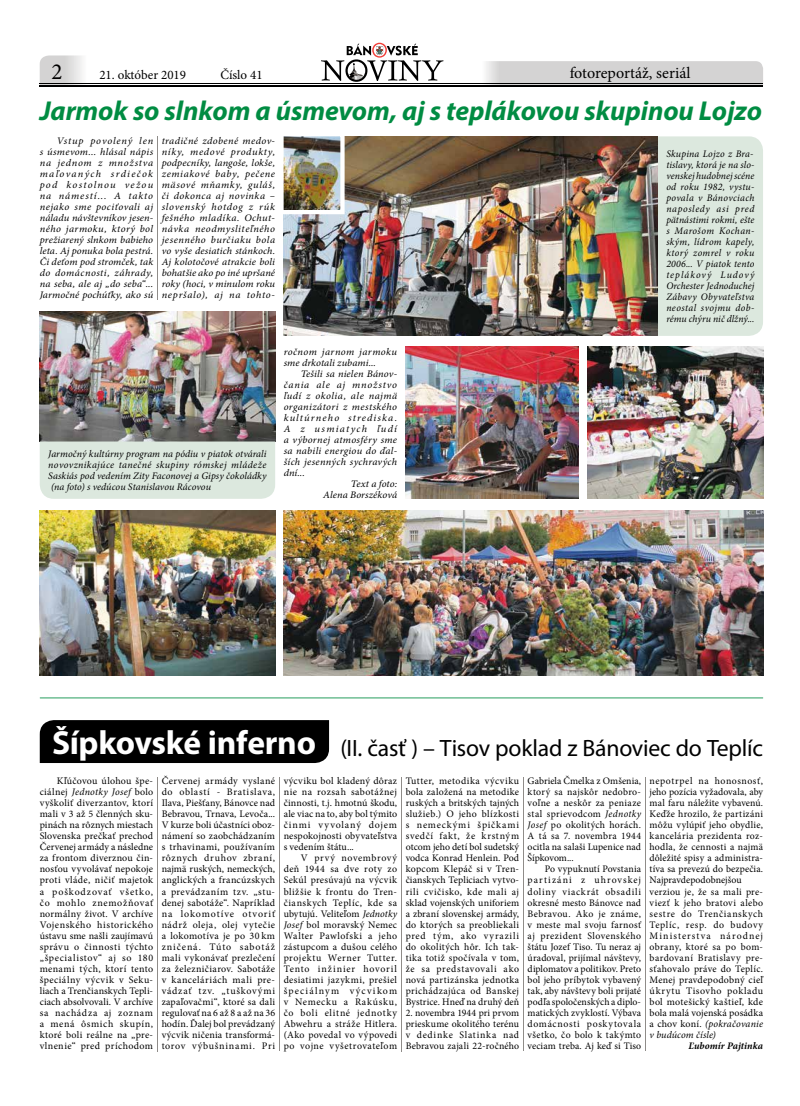
<style>
.page{position:relative;width:800px;height:1106px;background:#fff}
.page>*{position:absolute;margin:0;border:0;box-sizing:border-box;transform-origin:0 0}
.t1{font:700 33.5px "Myriad Pro";letter-spacing:-.01em;color:#fff}
.t2{font:italic 700 27.4px "Myriad Pro";letter-spacing:-.005em;color:#008c42}
.t3{font:23.7px "Myriad Pro";letter-spacing:-.01em;color:#000}
.t4{font:23px "Minion Pro";color:#000}
.t5{font:16px "Minion Pro";color:#000}
.t6{font:13px "Minion Pro";color:#000}
.t7{font:10px/11px "Minion Pro";letter-spacing:.03em;color:#000;text-align:justify}
.t8{font:italic 10px/11px "Minion Pro";letter-spacing:.02em;color:#000;text-align:justify;scale:1.04 1}
.t9{font:italic 10px/11px "Minion Pro";letter-spacing:.02em;color:#000;text-align:justify}
.t10{font:italic 10px "Minion Pro";letter-spacing:.045em;color:#000;scale:1.04 1}
.t11{font:italic 10px "Minion Pro";letter-spacing:.105em;color:#000;scale:1.04 1}
.t12{font:italic 10px "Minion Pro";letter-spacing:.075em;color:#000;scale:1.04 1}
.t13{font:italic 700 10px "Minion Pro";letter-spacing:.01em;color:#000}
.t14{font:italic 10px "Minion Pro";letter-spacing:.125em;color:#000;scale:1.04 1}
.t15{font:italic 10px "Minion Pro";color:#000;scale:1.04 1}
.s1{font-style:italic}
</style>
<div class="page">
<svg style="left:40px;top:55px;width:46px;height:29px"></svg>
<svg style="left:481px;top:61px;width:282px;height:23px;background:#cccbcb"></svg>
<svg style="left:321px;top:43px;width:122px;height:39px"></svg>
<hr style="left:40px;top:84px;width:723px;height:1px;background:#000">
<hr style="left:40px;top:85px;width:723px;height:2px;background:#000">
<hr style="left:40px;top:697px;width:723px;height:1px;background:#008c42">
<div style="left:40px;top:720px;width:289px;height:43px;background:#000"></div>
<div style="left:657px;top:136px;width:105px;height:200px;background:#dce8de"></div>
<hr style="left:157px;top:777px;width:1px;height:274px;background:#8f8c89">
<hr style="left:279px;top:777px;width:1px;height:76px;background:#8f8c89">
<hr style="left:279px;top:853px;width:1px;height:198px;background:#8f8c89">
<hr style="left:401px;top:777px;width:1px;height:274px;background:#8f8c89">
<hr style="left:523px;top:777px;width:1px;height:87px;background:#8f8c89">
<hr style="left:523px;top:864px;width:1px;height:187px;background:#8f8c89">
<hr style="left:645px;top:777px;width:1px;height:263px;background:#8f8c89">
<hr style="left:157px;top:136px;width:1px;height:164px;background:#8f8c89">
<img style="left:283px;top:136px;width:374px;height:200px">
<img style="left:587px;top:347px;width:176px;height:152px">
<img style="left:40px;top:510px;width:235px;height:165px">
<img style="left:283px;top:510px;width:480px;height:165px">
<img style="left:405px;top:347px;width:173px;height:152px">
<img style="left:283px;top:136px;width:61px;height:78px">
<img style="left:40px;top:311px;width:236px;height:188px">
<h3 class="t4" style="left:52px;top:57px;width:13px">2</h3>
<h3 class="t6" style="left:99px;top:66px;width:88px">21. október 2019</h3>
<h3 class="t6" style="left:220px;top:66px;width:44px">Číslo 41</h3>
<h3 class="t5" style="left:569px;top:62px;width:122px">fotoreportáž, seriál</h3>
<h2 class="t2" style="left:40px;top:93px;width:723px">Jarmok so slnkom a úsmevom, aj s teplákovou skupinou Lojzo</h2>
<p class="t8" style="left:40px;top:135px;width:111px;text-indent:17px">Vstup povolený len s úsmevom... hlásal nápis na jednom z množstva maľovaných srdiečok pod kostolnou vežou na námestí... A takto nejako sme pociťovali aj náladu návštevníkov jesen&shy;ného jarmoku, ktorý bol prežiarený slnkom babieho leta. Aj ponuka bola pestrá.<br>Či deťom pod stromček, tak do domácnosti, záhrady, na seba, ale aj „do seba“...<br>Jarmočné pochúťky, ako sú</p>
<p class="t8" style="left:162px;top:135px;width:110px">tradičné zdobené medov&shy;níky, medové produkty, podpecníky, langoše, lokše, zemiakové baby, pečene mäsové mňamky, guláš, či dokonca aj novinka – slovenský hotdog z rúk fešného mladíka. Ochut&shy;návka neodmysliteľného jesenného burčiaku bola vo vyše desiatich stánkoch.<br>Aj kolotočové atrakcie boli bohatšie ako po iné upršané roky (hoci, v minulom roku nepršalo), aj na tohto-</p>
<p class="t9" style="left:666px;top:148px;width:90px">Skupina Lojzo z Bra&shy;tislavy, ktorá je na slo&shy;venskej hudobnej scéne od roku 1982, vystu&shy;povala v Bánovciach naposledy asi pred pätnástimi rokmi, ešte s Marošom Kochan&shy;ským, lídrom kapely, ktorý zomrel v roku 2006... V piatok tento teplákový Ludový Orchester Jednoduchej Zábavy Obyvateľstva neostal svojmu dob&shy;rému chýru nič dlžný...</p>
<p class="t9" style="left:48px;top:448px;width:219px">Jarmočný kultúrny program na pódiu v piatok otvárali</p>
<p class="t9" style="left:48px;top:459px;width:220px">novovznikajúce tanečné skupiny rómskej mládeže</p>
<p class="t9" style="left:48px;top:470px;width:220px">Saskiás pod vedením Zity Faconovej a Gipsy čokoládky</p>
<p class="t9" style="left:51px;top:481px;width:161px">(na foto) s vedúcou Stanislavou Rácovou</p>
<p class="t8" style="left:283px;top:346px;width:110px">ročnom jarnom jarmoku sme drkotali zubami...</p>
<p class="t8" style="left:300px;top:368px;width:94px">Tešili sa nielen Bánov-</p>
<p class="t12" style="left:283px;top:377px;width:111px">čania ale aj množstvo</p>
<p class="t10" style="left:283px;top:388px;width:111px">ľudí z okolia, ale najmä</p>
<p class="t8" style="left:283px;top:401px;width:111px">organizátori z mestského</p>
<p class="t11" style="left:283px;top:410px;width:111px">kultúrneho strediska.</p>
<p class="t14" style="left:283px;top:421px;width:111px">A z usmiatych ľudí</p>
<p class="t8" style="left:283px;top:434px;width:111px">a výbornej atmosféry sme</p>
<p class="t8" style="left:283px;top:445px;width:111px">sa nabili energiou do ďal-</p>
<p class="t8" style="left:283px;top:456px;width:111px">ších jesenných sychravých</p>
<p class="t8" style="left:283px;top:467px;width:22px">dní...</p>
<p class="t15" style="left:351px;top:476px;width:46px">Text a foto:</p>
<p class="t8" style="left:323px;top:489px;width:72px">Alena Borszéková</p>
<h1 class="t1" style="left:52px;top:721px;width:265px">Šípkovské inferno</h1>
<h3 class="t3" style="left:340px;top:733px;width:424px">(II. časť ) – Tisov poklad z Bánoviec do Teplíc</h3>
<p class="t7" style="left:40px;top:775px;width:115px;text-indent:17px">Kľúčovou úlohou špe&shy;ciálnej <span class="s1">Jednotky Josef</span> bolo vyškoliť diverzantov, ktorí mali v 3 až 5 členných sku&shy;pinách na rôznych miestach Slovenska prečkať prechod Červenej armády a následne za frontom diverznou čin&shy;nosťou vyvolávať nepokoje proti vláde, ničiť majetok a poškodzovať všetko, čo mohlo znemožňovať normálny život. V archíve Vojenského historického ústavu sme našli zaujímavú správu o činnosti týchto „špecialistov“ aj so 180 menami tých, ktorí tento špeciálny výcvik v Seku&shy;liach a Trenčianskych Tepli&shy;ciach absolvovali. V archíve sa nachádza aj zoznam a mená ôsmich skupín, ktoré boli reálne na „pre&shy;vlnenie“ pred príchodom</p>
<p class="t7" style="left:162px;top:775px;width:115px">Červenej armády vyslané do oblastí - Bratislava, Ilava, Piešťany, Bánovce nad Bebravou, Trnava, Levoča...<br>V kurze boli účastníci oboz&shy;námení so zaobchádzaním s trhavinami, používaním rôznych druhov zbraní, najmä ruských, nemeckých, anglických a francúzskych a prevádzaním tzv. „stu&shy;denej sabotáže“. Napríklad na lokomotíve otvoriť nádrž oleja, olej vytečie a lokomotíva je po 30 km zničená. Túto sabotáž mali vykonávať prezlečení za železničiarov. Sabotáže v kanceláriách mali pre&shy;vádzať tzv. „tuškovými zapaľovačmi“, ktoré sa dali regulovať na 6 až 8 a až na 36 hodín. Ďalej bol prevádzaný výcvik ničenia transformá&shy;torov výbušninami. Pri</p>
<p class="t7" style="left:283px;top:775px;width:115px">výcviku bol kladený dôraz nie na rozsah sabotážnej činnosti, t.j. hmotnú škodu, ale viac na to, aby bol týmito činmi vyvolaný dojem nespokojnosti obyvateľstva s vedením štátu...</p>
<p class="t7" style="left:283px;top:852px;width:115px;text-indent:17px">V prvý novembrový deň 1944 sa dve roty zo Sekúl presúvajú na výcvik bližšie k frontu do Tren&shy;čianskych Teplíc, kde sa ubytujú. Veliteľom <span class="s1">Jednotky Josef</span> bol moravský Nemec Walter Pawlofski a jeho zástupcom a dušou celého projektu Werner Tutter.<br>Tento inžinier hovoril desiatimi jazykmi, prešiel špeciálnym výcvikom v Nemecku a Rakúsku, čo boli elitné jednotky Abwehru a stráže Hitlera. (Ako povedal vo výpovedi po vojne vyšetrovateľom</p>
<p class="t7" style="left:405px;top:775px;width:115px">Tutter, metodika výcviku bola založená na metodike ruských a britských tajných služieb.) O jeho blízkosti s nemeckými špičkami svedčí fakt, že krstným otcom jeho detí bol sudetský vodca Konrad Henlein. Pod kopcom Klepáč si v Tren&shy;čianskych Tepliciach vytvo&shy;rili cvičisko, kde mali aj sklad vojenských uniforiem a zbraní slovenskej armády, do ktorých sa preobliekali pred tým, ako vyrazili do okolitých hôr. Ich tak&shy;tika totiž spočívala v tom, že sa predstavovali ako nová partizánska jednotka prichádzajúca od Banskej Bystrice. Hneď na druhý deň</p>
<p class="t7" style="left:405px;top:1006px;width:115px">2. novembra 1944 pri prvom prieskume okolitého terénu v dedinke Slatinka nad Bebravou zajali 22-ročného</p>
<p class="t7" style="left:527px;top:775px;width:115px">Gabriela Čmelka z Omšenia, ktorý sa najskôr nedobro&shy;voľne a neskôr za peniaze stal sprievodcom <span class="s1">Jednotky Josef</span> po okolitých horách.<br>A tá sa 7. novembra 1944 ocitla na salaši Lupenice nad Šípkovom...</p>
<p class="t7" style="left:527px;top:863px;width:115px;text-indent:17px">Po vypuknutí Povstania partizáni z uhrovskej doliny viackrát obsadili okresné mesto Bánovce nad Bebravou. Ako je známe, v meste mal svoju farnosť aj prezident Slovenského štátu Jozef Tiso. Tu neraz aj úradoval, prijímal návštevy, diplomatov a politikov. Preto bol jeho príbytok vybavený tak, aby návštevy boli prijaté podľa spoločenských a diplo&shy;matických zvyklostí. Výbava domácnosti poskytovala všetko, čo bolo k takýmto veciam treba. Aj keď si Tiso</p>
<p class="t7" style="left:649px;top:775px;width:115px;text-align:left">nepotrpel na honosnosť, jeho pozícia vyžadovala, aby mal faru náležite vybavenú.<br>Keďže hrozilo, že partizáni môžu vylúpiť jeho obydlie, kancelária prezidenta roz&shy;hodla, že cennosti a najmä dôležité spisy a administra&shy;tíva sa prevezú do bezpečia.<br>Najpravdepodobnejšou verziou je, že sa mali pre&shy;viezť k jeho bratovi alebo sestre do Trenčianskych<br>Teplíc, resp. do budovy<br>Ministerstva národnej obrany, ktoré sa po bom&shy;bardovaní Bratislavy pre&shy;sťahovalo práve do Teplíc.<br>Menej pravdepodobný cieľ úkrytu Tisovho pokladu bol motešický kaštieľ, kde bola malá vojenská posádka a chov koní. <span class="s1">(pokračovanie v budúcom čísle)</span></p>
<p class="t13" style="left:688px;top:1038px;width:76px">Ľubomír Pajtinka</p>
</div>
